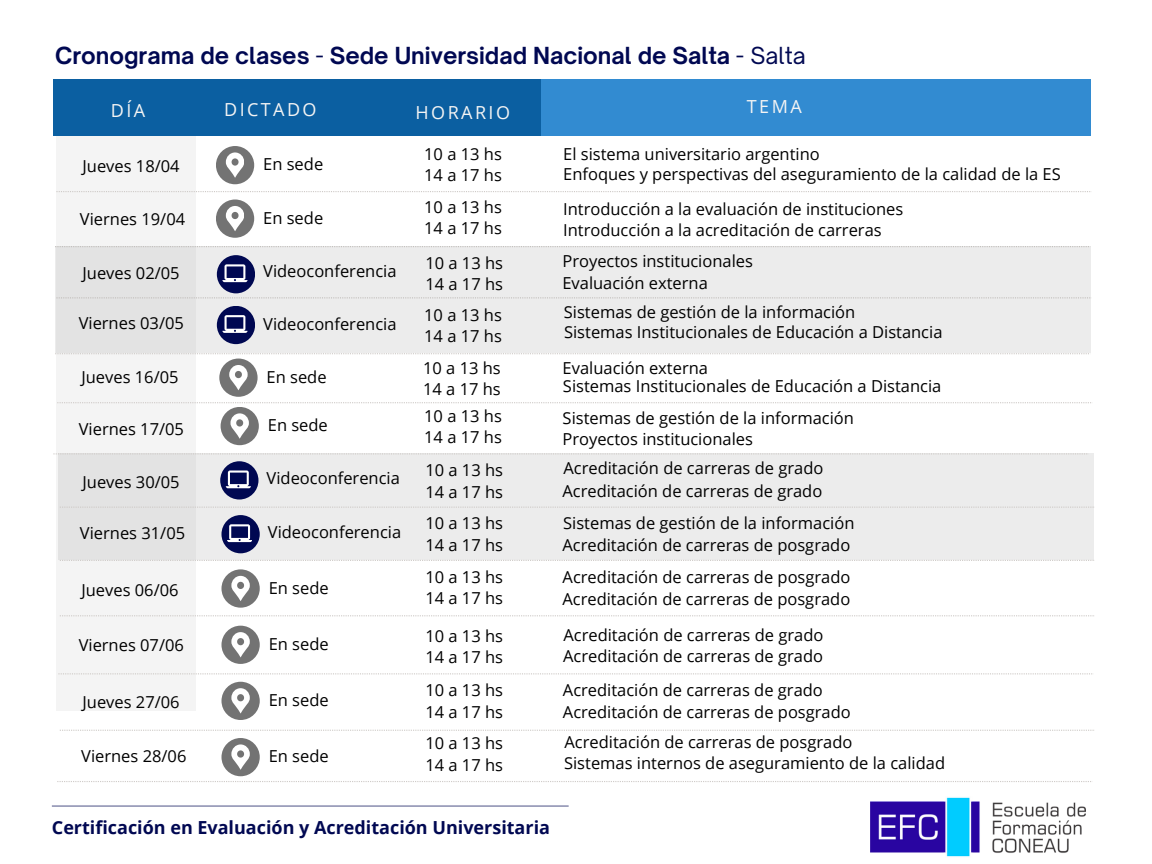
<style>
.page{position:relative;width:1152px;height:864px;background:#fff}
.page>*{position:absolute;margin:0;border:0;box-sizing:border-box;transform-origin:0 0}
.t1{font:700 22.5px "Open Sauce One";color:#000852}
.t2{font:700 18px "Open Sans";color:#000852}
.t3{font:18px "Open Sans";letter-spacing:.135em;color:#f4f4f4}
.t4{font:16.5px "Open Sans";color:#000}
.s1{font-weight:400}
</style>
<div class="page">
<div style="left:541px;top:80px;width:549px;height:56px;background:#328bd1"></div>
<div style="left:53px;top:80px;width:488px;height:56px;background:#0b5fa1"></div>
<div style="left:56px;top:136px;width:140px;height:575px;background:#f4f4f4"></div>
<svg style="left:55px;top:246px;width:1035px;height:1px"></svg>
<div style="left:55px;top:247px;width:1035px;height:106px;background:#ececec"></div>
<svg style="left:57px;top:402px;width:1034px;height:1px"></svg>
<div style="left:217px;top:255px;width:38px;height:38px;background:#000852;border-radius:50%"></div>
<svg style="left:222px;top:264px;width:25px;height:18px"></svg>
<img style="left:871px;top:797px;width:215px;height:60px">
<hr style="left:52px;top:805px;width:517px;height:2px;background:#000852">
<div style="left:216px;top:146px;width:38px;height:38px;background:#737373;border-radius:50%"></div>
<svg style="left:226px;top:152px;width:18px;height:26px"></svg>
<div style="left:58px;top:453px;width:1036px;height:107px;background:#ececec"></div>
<div style="left:216px;top:200px;width:38px;height:38px;background:#737373;border-radius:50%"></div>
<svg style="left:226px;top:206px;width:18px;height:25px"></svg>
<div style="left:217px;top:306px;width:38px;height:38px;background:#000852;border-radius:50%"></div>
<svg style="left:222px;top:315px;width:25px;height:18px"></svg>
<div style="left:220px;top:461px;width:38px;height:39px;background:#000852;border-radius:50%"></div>
<svg style="left:226px;top:471px;width:25px;height:17px"></svg>
<div style="left:221px;top:515px;width:39px;height:38px;background:#000852;border-radius:50%"></div>
<svg style="left:227px;top:524px;width:25px;height:18px"></svg>
<div style="left:219px;top:359px;width:39px;height:38px;background:#737373;border-radius:50%"></div>
<svg style="left:229px;top:365px;width:18px;height:25px"></svg>
<div style="left:221px;top:407px;width:38px;height:38px;background:#737373;border-radius:50%"></div>
<svg style="left:230px;top:413px;width:18px;height:26px"></svg>
<div style="left:221px;top:569px;width:39px;height:39px;background:#737373;border-radius:50%"></div>
<svg style="left:231px;top:576px;width:18px;height:25px"></svg>
<div style="left:221px;top:626px;width:39px;height:38px;background:#737373;border-radius:50%"></div>
<svg style="left:231px;top:632px;width:18px;height:25px"></svg>
<div style="left:221px;top:682px;width:39px;height:38px;background:#737373;border-radius:50%"></div>
<svg style="left:231px;top:688px;width:18px;height:26px"></svg>
<div style="left:221px;top:738px;width:39px;height:38px;background:#737373;border-radius:50%"></div>
<svg style="left:231px;top:744px;width:18px;height:26px"></svg>
<svg style="left:56px;top:191px;width:1035px;height:1px"></svg>
<svg style="left:55px;top:353px;width:1034px;height:1px"></svg>
<svg style="left:53px;top:453px;width:1034px;height:1px"></svg>
<svg style="left:60px;top:507px;width:1034px;height:1px"></svg>
<svg style="left:60px;top:560px;width:1034px;height:1px"></svg>
<svg style="left:60px;top:615px;width:1034px;height:1px"></svg>
<svg style="left:58px;top:673px;width:1035px;height:1px"></svg>
<svg style="left:60px;top:730px;width:1034px;height:1px"></svg>
<svg style="left:57px;top:781px;width:1034px;height:1px"></svg>
<h2 class="t1" style="left:55px;top:42px;width:752px">Cronograma de clases <span class="s1">-</span> Sede Universidad Nacional de Salta <span class="s1">- Salta</span></h2>
<h2 class="t3" style="left:111px;top:97px;width:36px">DÍA</h2>
<h2 class="t3" style="left:747px;top:94px;width:56px">TEMA</h2>
<h2 class="t4" style="left:563px;top:142px;width:258px">El sistema universitario argentino</h2>
<p class="t4" style="left:563px;top:162px;width:499px">Enfoques y perspectivas del aseguramiento de la calidad de la ES</p>
<p class="t4" style="left:563px;top:197px;width:342px">Introducción a la evaluación de instituciones</p>
<p class="t4" style="left:563px;top:219px;width:320px">Introducción a la acreditación de carreras</p>
<p class="t3" style="left:224px;top:97px;width:94px">DICTADO</p>
<p class="t3" style="left:416px;top:100px;width:96px">HORARIO</p>
<p class="t4" style="left:424px;top:142px;width:79px">10 a 13 hs</p>
<p class="t4" style="left:424px;top:163px;width:79px">14 a 17 hs</p>
<p class="t4" style="left:263px;top:153px;width:62px">En sede</p>
<p class="t4" style="left:83px;top:154px;width:99px">Jueves 18/04</p>
<p class="t4" style="left:80px;top:208px;width:107px">Viernes 19/04</p>
<p class="t4" style="left:424px;top:195px;width:79px">10 a 13 hs</p>
<p class="t4" style="left:424px;top:217px;width:79px">14 a 17 hs</p>
<p class="t4" style="left:425px;top:251px;width:79px">10 a 13 hs</p>
<p class="t4" style="left:425px;top:272px;width:79px">14 a 17 hs</p>
<p class="t4" style="left:424px;top:303px;width:79px">10 a 13 hs</p>
<p class="t4" style="left:424px;top:325px;width:79px">14 a 17 hs</p>
<p class="t4" style="left:423px;top:356px;width:79px">10 a 13 hs</p>
<p class="t4" style="left:423px;top:378px;width:79px">14 a 17 hs</p>
<p class="t4" style="left:424px;top:404px;width:79px">10 a 13 hs</p>
<p class="t4" style="left:424px;top:426px;width:79px">14 a 17 hs</p>
<p class="t4" style="left:425px;top:459px;width:79px">10 a 13 hs</p>
<p class="t4" style="left:425px;top:480px;width:79px">14 a 17 hs</p>
<p class="t4" style="left:425px;top:511px;width:79px">10 a 13 hs</p>
<p class="t4" style="left:425px;top:533px;width:79px">14 a 17 hs</p>
<p class="t4" style="left:425px;top:565px;width:79px">10 a 13 hs</p>
<p class="t4" style="left:425px;top:587px;width:79px">14 a 17 hs</p>
<p class="t4" style="left:425px;top:624px;width:79px">10 a 13 hs</p>
<p class="t4" style="left:425px;top:646px;width:79px">14 a 17 hs</p>
<p class="t4" style="left:425px;top:679px;width:79px">10 a 13 hs</p>
<p class="t4" style="left:425px;top:700px;width:79px">14 a 17 hs</p>
<p class="t4" style="left:425px;top:732px;width:79px">10 a 13 hs</p>
<p class="t4" style="left:425px;top:753px;width:79px">14 a 17 hs</p>
<p class="t4" style="left:263px;top:206px;width:62px">En sede</p>
<p class="t4" style="left:562px;top:249px;width:192px">Proyectos institucionales</p>
<p class="t4" style="left:263px;top:259px;width:135px">Videoconferencia</p>
<p class="t4" style="left:83px;top:261px;width:99px">Jueves 02/05</p>
<p class="t4" style="left:79px;top:312px;width:107px">Viernes 03/05</p>
<p class="t4" style="left:562px;top:271px;width:147px">Evaluación externa</p>
<p class="t4" style="left:564px;top:301px;width:293px">Sistemas de gestión de la información</p>
<p class="t4" style="left:263px;top:312px;width:135px">Videoconferencia</p>
<p class="t4" style="left:564px;top:320px;width:380px">Sistemas Institucionales de Educación a Distancia</p>
<p class="t4" style="left:563px;top:356px;width:147px">Evaluación externa</p>
<p class="t4" style="left:267px;top:365px;width:62px">En sede</p>
<p class="t4" style="left:268px;top:414px;width:62px">En sede</p>
<p class="t4" style="left:81px;top:366px;width:99px">Jueves 16/05</p>
<p class="t4" style="left:79px;top:417px;width:107px">Viernes 17/05</p>
<p class="t4" style="left:563px;top:374px;width:380px">Sistemas Institucionales de Educación a Distancia</p>
<p class="t4" style="left:563px;top:406px;width:293px">Sistemas de gestión de la información</p>
<p class="t4" style="left:562px;top:427px;width:192px">Proyectos institucionales</p>
<p class="t4" style="left:563px;top:457px;width:261px">Acreditación de carreras de grado</p>
<p class="t4" style="left:267px;top:466px;width:135px">Videoconferencia</p>
<p class="t4" style="left:83px;top:470px;width:99px">Jueves 30/05</p>
<p class="t4" style="left:80px;top:521px;width:107px">Viernes 31/05</p>
<p class="t4" style="left:562px;top:479px;width:261px">Acreditación de carreras de grado</p>
<p class="t4" style="left:562px;top:533px;width:289px">Acreditación de carreras de posgrado</p>
<p class="t4" style="left:563px;top:565px;width:289px">Acreditación de carreras de posgrado</p>
<p class="t4" style="left:562px;top:587px;width:289px">Acreditación de carreras de posgrado</p>
<p class="t4" style="left:563px;top:623px;width:261px">Acreditación de carreras de grado</p>
<p class="t4" style="left:563px;top:644px;width:261px">Acreditación de carreras de grado</p>
<p class="t4" style="left:563px;top:679px;width:261px">Acreditación de carreras de grado</p>
<p class="t4" style="left:563px;top:700px;width:289px">Acreditación de carreras de posgrado</p>
<p class="t4" style="left:565px;top:731px;width:289px">Acreditación de carreras de posgrado</p>
<p class="t4" style="left:563px;top:512px;width:293px">Sistemas de gestión de la información</p>
<p class="t4" style="left:268px;top:520px;width:135px">Videoconferencia</p>
<p class="t4" style="left:269px;top:576px;width:62px">En sede</p>
<p class="t4" style="left:81px;top:579px;width:99px">Jueves 06/06</p>
<p class="t4" style="left:79px;top:633px;width:107px">Viernes 07/06</p>
<p class="t4" style="left:269px;top:632px;width:62px">En sede</p>
<p class="t4" style="left:269px;top:689px;width:62px">En sede</p>
<p class="t4" style="left:83px;top:690px;width:99px">Jueves 27/06</p>
<p class="t4" style="left:81px;top:744px;width:107px">Viernes 28/06</p>
<p class="t4" style="left:269px;top:745px;width:62px">En sede</p>
<p class="t4" style="left:564px;top:752px;width:383px">Sistemas internos de aseguramiento de la calidad</p>
<p class="t2" style="left:52px;top:815px;width:500px">Certificación en Evaluación y Acreditación Universitaria</p>
</div>
